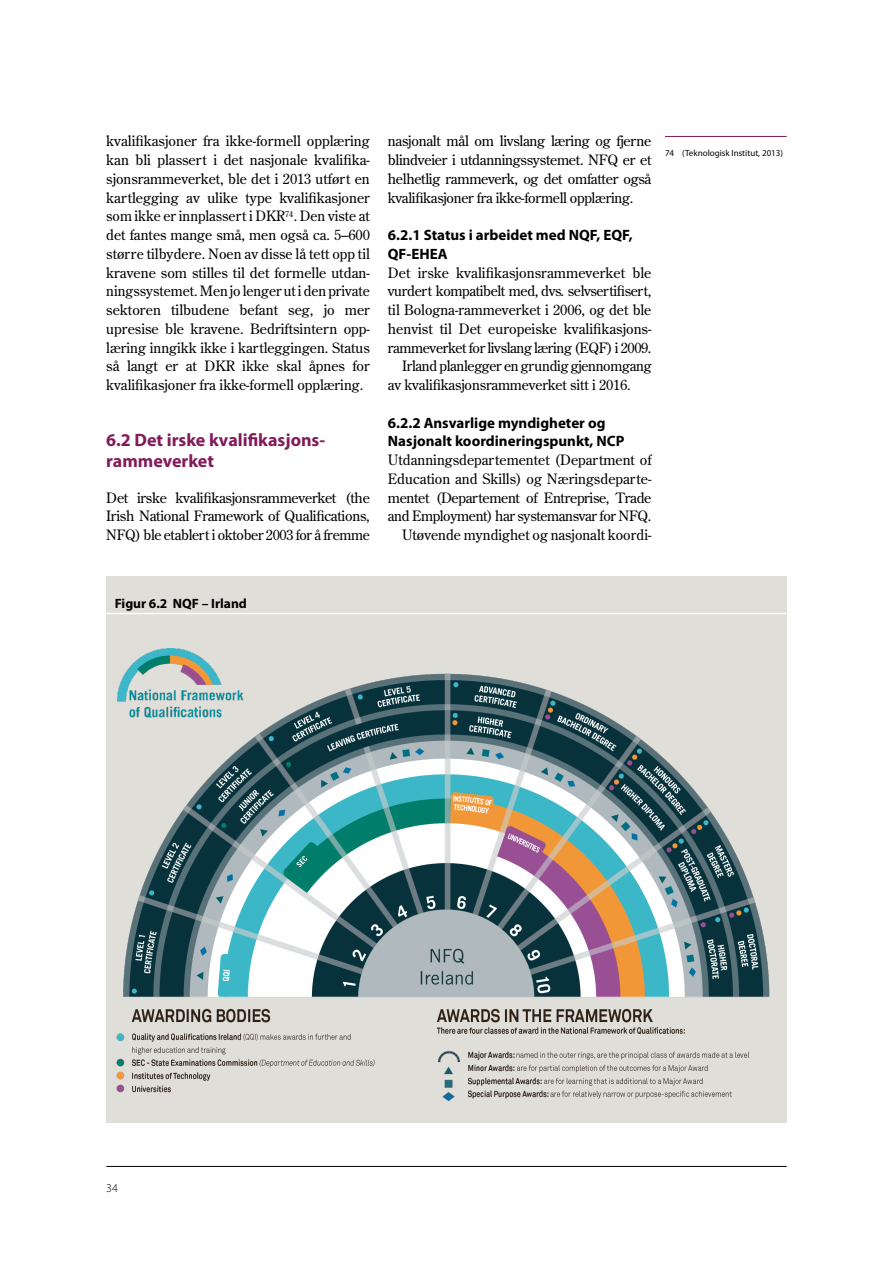
<style>
.page{position:relative;width:893px;height:1263px;background:#fff}
.page>*{position:absolute;margin:0;border:0;box-sizing:border-box;transform-origin:0 0}
.t1{font:700 18px/21px "Myriad Pro";color:#821b5a}
.t2{font:700 15px/18.8px "Myriad Pro";color:#000}
.t3{font:14.25px/18.8px "Century Old Style";letter-spacing:-.01em;color:#000;text-align:justify}
.t4{font:700 13.5px "Myriad Pro";color:#000}
.t5{font:300 12px "Myriad Pro";color:#000}
.t6{font:9px "Myriad Pro";color:#000}
</style>
<div class="page">
<hr style="left:106px;top:1166px;width:681px;height:1px;background:#000">
<hr style="left:665px;top:136px;width:122px;height:1px;background:#821b5a">
<div style="left:106px;top:576px;width:681px;height:547px;background:#e0ded9"></div>
<hr style="left:106px;top:613px;width:681px;height:1px;background:#fff">
<img style="left:116px;top:673px;width:654px;height:428px">
<img style="left:118px;top:648px;width:128px;height:78px">
<p class="t3" style="left:106px;top:132px;width:265px">kvalifikasjoner fra ikke-formell opplæring kan bli plassert i det nasjonale kvalifika&shy;sjonsrammeverket, ble det i 2013 utført en kartlegging av ulike type kvalifikasjoner som ikke er innplassert i DKR<sup>74</sup>. Den viste at det fantes mange små, men også ca. 5–600 større tilbydere. Noen av disse lå tett opp til kravene som stilles til det formelle utdan&shy;ningssystemet. Men jo lenger ut i den private sektoren tilbudene befant seg, jo mer upresise ble kravene. Bedriftsintern opp&shy;læring inngikk ikke i kartleggingen. Status så langt er at DKR ikke skal åpnes for kvalifikasjoner fra ikke-formell opplæring.</p>
<p class="t1" style="left:106px;top:429px;width:220px">6.2 Det irske kvalifikasjons&shy;rammeverket</p>
<p class="t3" style="left:106px;top:488px;width:265px">Det irske kvalifikasjonsrammeverket (the Irish National Framework of Qualifications, NFQ) ble etablert i oktober 2003 for å fremme</p>
<p class="t3" style="left:388px;top:132px;width:265px">nasjonalt mål om livslang læring og fjerne blindveier i utdanningssystemet. NFQ er et helhetlig rammeverk, og det omfatter også kvalifikasjoner fra ikke-formell opplæring.</p>
<p class="t2" style="left:388px;top:225px;width:246px">6.2.1 Status i arbeidet med NQF, EQF,<br>QF-EHEA</p>
<p class="t3" style="left:388px;top:263px;width:265px">Det irske kvalifikasjonsrammeverket ble</p>
<p class="t3" style="left:388px;top:282px;width:265px">vurdert kompatibelt med, dvs. selvsertifisert,</p>
<p class="t3" style="left:388px;top:300px;width:265px">til Bologna-rammeverket i 2006, og det ble</p>
<p class="t3" style="left:388px;top:319px;width:265px">henvist til Det europeiske kvalifikasjons-</p>
<p class="t3" style="left:388px;top:338px;width:265px">rammeverket for livslang læring (EQF) i 2009.</p>
<p class="t3" style="left:402px;top:357px;width:251px">Irland planlegger en grundig gjennomgang</p>
<p class="t3" style="left:388px;top:375px;width:244px">av kvalifikasjonsrammeverket sitt i 2016.</p>
<p class="t2" style="left:388px;top:413px;width:238px">6.2.2 Ansvarlige myndigheter og<br>Nasjonalt koordineringspunkt, NCP</p>
<p class="t3" style="left:388px;top:450px;width:265px;text-align:right">Utdanningsdepartementet (Department of Education and Skills) og Næringsdeparte&shy;mentet (Departement of Entreprise, Trade and Employment) har systemansvar for NFQ.<br>Utøvende myndighet og nasjonalt koordi-</p>
<p class="t6" style="left:665px;top:147px;width:120px">74 (Teknologisk Institut, 2013)</p>
<p class="t4" style="left:115px;top:594px;width:134px">Figur 6.2 NQF – Irland</p>
<p class="t5" style="left:106px;top:1180px;width:13px">34</p>
</div>
